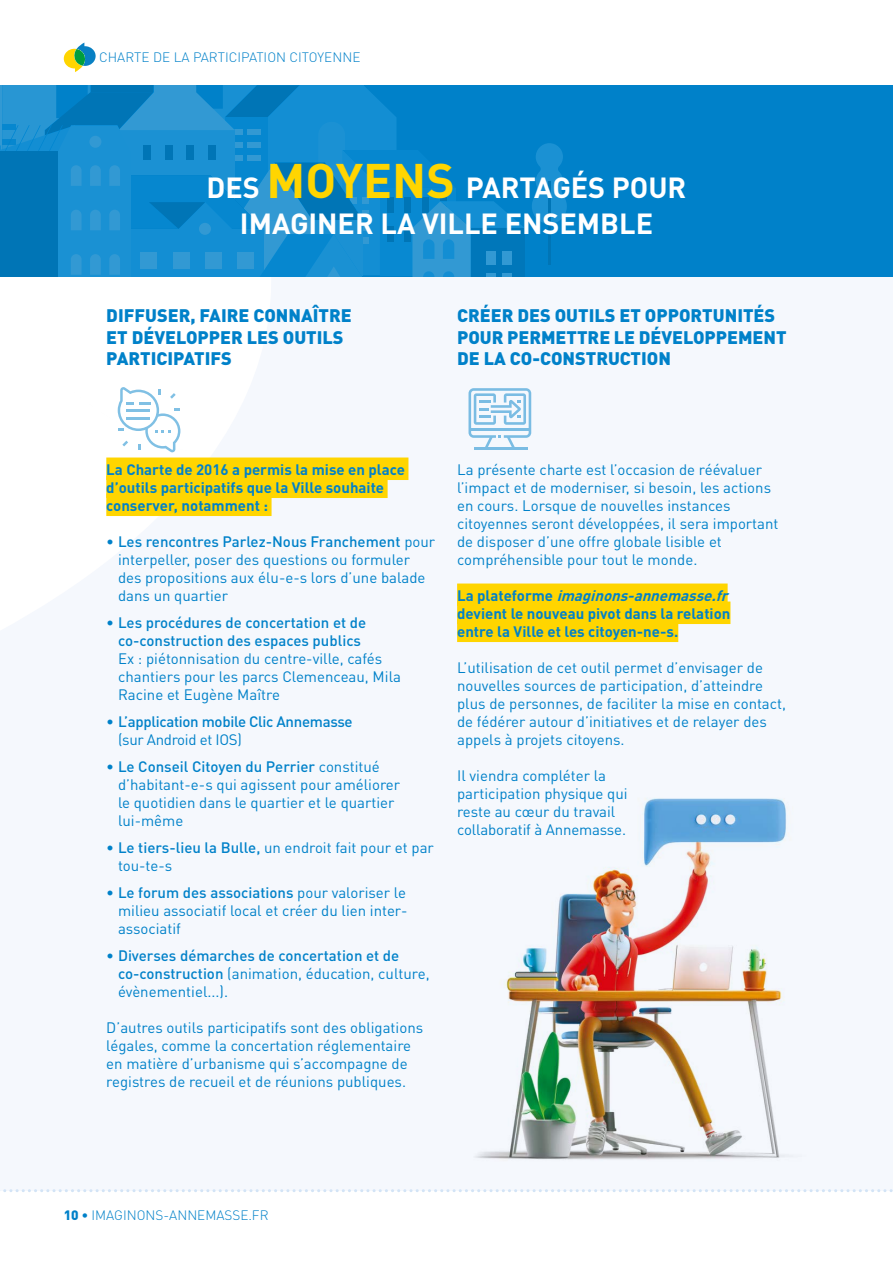
<style>
.page{position:relative;width:893px;height:1263px;background:#fff}
.page>*{position:absolute;margin:0;border:0;box-sizing:border-box;transform-origin:0 0}
.t1{font:700 28.8px/36px "DIN Pro";color:#fff;text-align:center}
.t2{font:900 18px/21.6px "DIN Pro";color:#0081c9}
.t3{font:15px/18px "DIN Pro";color:#0081c9}
.t4{font:700 15px/18px "DIN Pro";color:#0081c9}
.t5{font:500 15px/18px "DIN Pro";color:#0081c9;text-align:center}
.t6{font:500 15px/18px "DIN Pro";letter-spacing:-.02em;color:#0081c9}
.t7{font:300 13.5px "DIN Pro";color:#0081c9}
.s1{font-size:48px;color:#ffd500}
.s2{font-weight:500}
.s3{font-weight:400}
.s4{font-style:italic}
.s5{font-weight:900}
</style>
<div class="page">
<div style="left:0;top:85px;width:893px;height:1106px;background:#f5f8fd"></div>
<svg style="left:64px;top:43px;width:32px;height:29px"></svg>
<svg style="left:3px;top:1189px;width:890px;height:3px"></svg>
<div style="left:0;top:85px;width:893px;height:191px;background:#0081c9"></div>
<svg style="left:532px;top:143px;width:35px;height:81px"></svg>
<hr style="left:548px;top:181px;width:3px;height:84px;background:#26374d">
<svg style="left:0;top:85px;width:525px;height:191px"></svg>
<div style="left:106px;top:457px;width:302px;height:23px;background:#ffd500"></div>
<div style="left:106px;top:475px;width:282px;height:23px;background:#ffd500"></div>
<div style="left:106px;top:493px;width:166px;height:23px;background:#ffd500"></div>
<svg style="left:118px;top:387px;width:62px;height:65px"></svg>
<div style="left:457px;top:583px;width:271px;height:23px;background:#ffd500"></div>
<div style="left:457px;top:601px;width:273px;height:23px;background:#ffd500"></div>
<div style="left:457px;top:619px;width:221px;height:23px;background:#ffd500"></div>
<hr style="left:474px;top:447px;width:53px;height:3px;background:#0081c9">
<svg style="left:468px;top:388px;width:63px;height:61px"></svg>
<img style="left:475px;top:798px;width:312px;height:362px">
<p class="t7" style="left:99px;top:48px;width:263px">CHARTE DE LA PARTICIPATION CITOYENNE</p>
<h1 class="t1" style="left:207px;top:169px;width:481px">DES <span class="s1">MOYENS</span> PARTAGÉS POUR<br>IMAGINER LA VILLE ENSEMBLE</h1>
<p class="t2" style="left:106px;top:304px;width:247px">DIFFUSER, FAIRE CONNAÎTRE<br>ET DÉVELOPPER LES OUTILS<br>PARTICIPATIFS</p>
<p class="t2" style="left:457px;top:304px;width:331px">CRÉER DES OUTILS ET OPPORTUNITÉS<br>POUR PERMETTRE LE DÉVELOPPEMENT<br>DE LA CO-CONSTRUCTION</p>
<p class="t4" style="left:106px;top:460px;width:300px">La Charte de 2016 a permis la mise en place d’outils participatifs que la Ville souhaite conserver, notamment :</p>
<p class="t3" style="left:118px;top:532px;width:319px;text-indent:-12px">• <span class="s2">Les rencontres Parlez-Nous Franchement</span> pour interpeller, poser des questions ou formuler des propositions aux élu-e-s lors d’une balade dans un quartier</p>
<p class="t5" style="left:106px;top:613px;width:261px"><span class="s3">•</span> Les procédures de concertation et de co-construction des espaces publics</p>
<p class="t3" style="left:118px;top:649px;width:284px">Ex : piétonnisation du centre-ville, cafés chantiers pour les parcs Clemenceau, Mila<br>Racine et Eugène Maître</p>
<p class="t6" style="left:118px;top:712px;width:236px;text-indent:-12px"><span class="s3">•</span> L’application mobile Clic Annemasse <span class="s3">(sur Android et IOS)</span></p>
<p class="t3" style="left:118px;top:757px;width:284px;text-indent:-12px">• <span class="s2">Le Conseil Citoyen du Perrier</span> constitué d’habitant-e-s qui agissent pour améliorer le quotidien dans le quartier et le quartier lui-même</p>
<p class="t3" style="left:118px;top:838px;width:317px;text-indent:-12px">• <span class="s2">Le tiers-lieu la Bulle,</span> un endroit fait pour et par tou-te-s</p>
<p class="t3" style="left:118px;top:883px;width:291px;text-align:justify;text-indent:-12px">• <span class="s2">Le forum des associations</span> pour valoriser le milieu associatif local et créer du lien inter&shy;associatif</p>
<p class="t5" style="left:118px;top:946px;width:313px;text-align:left;text-indent:-12px"><span class="s3">•</span> Diverses démarches de concertation et de co-construction <span class="s3">(animation, éducation, culture, évènementiel...).</span></p>
<p class="t3" style="left:106px;top:1018px;width:318px">D’autres outils participatifs sont des obligations légales, comme la concertation réglementaire en matière d’urbanisme qui s’accompagne de registres de recueil et de réunions publiques.</p>
<p class="t3" style="left:457px;top:460px;width:323px">La présente charte est l’occasion de réévaluer l’impact et de moderniser, si besoin, les actions en cours. Lorsque de nouvelles instances citoyennes seront développées, il sera important de disposer d’une offre globale lisible et compréhensible pour tout le monde.</p>
<p class="t4" style="left:457px;top:586px;width:277px">L a p l a t e f o r m e <span class="s4">imaginons-annemasse.fr </span>devient le nouveau pivot dans la relation entre la Ville et les citoyen-ne-s.</p>
<p class="t3" style="left:457px;top:658px;width:330px">L’utilisation de cet outil permet d’envisager de nouvelles sources de participation, d’atteindre plus de personnes, de faciliter la mise en contact, de fédérer autour d’initiatives et de relayer des appels à projets citoyens.</p>
<p class="t3" style="left:457px;top:766px;width:172px">Il viendra compléter la participation physique qui reste au cœur du travail collaboratif à Annemasse.</p>
<p class="t7" style="left:64px;top:1206px;width:206px"><span class="s5">10 •</span> IMAGINONS-ANNEMASSE.FR</p>
</div>
